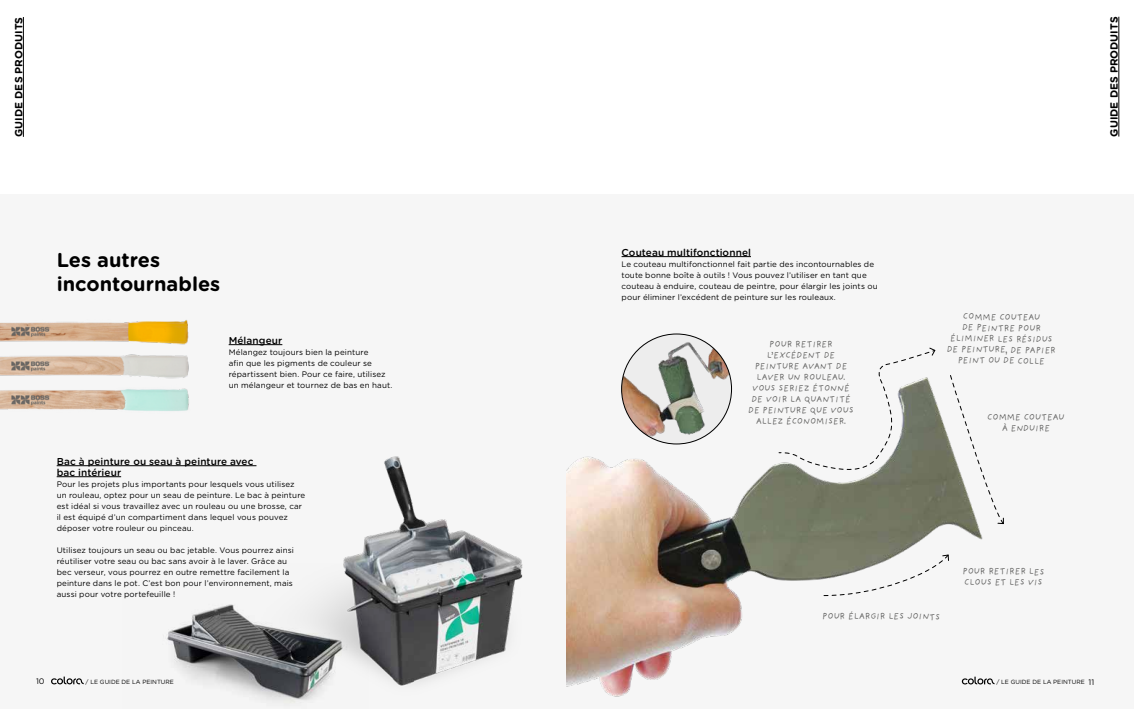
<style>
.page{position:relative;width:1134px;height:709px;background:#fff}
.page>*{position:absolute;margin:0;border:0;box-sizing:border-box;transform-origin:0 0}
.t1{font:700 20px/24px "Gotham Rounded";color:#000}
.t2{font:700 10.5px "Gotham Rounded";color:#000}
.t3{font:500 10px/11px "Gotham Rounded";letter-spacing:.01em;color:#000}
.t4{font:8.9px/10.9px "Providence Sans Pro";letter-spacing:-.01em;color:#575756;text-align:center}
.t5{font:8px/11px "Gotham Rounded";letter-spacing:.015em;color:#000}
.t6{font:6px "Gotham Rounded";color:#000}
.s1{font-size:8px}
</style>
<div class="page">
<div style="left:0;top:194px;width:1134px;height:515px;background:#f6f6f6"></div>
<img style="left:208px;top:456px;width:315px;height:230px">
<img style="left:167px;top:564px;width:202px;height:139px">
<img style="left:567px;top:333px;width:437px;height:364px">
<hr style="left:621px;top:256px;width:130px;height:1px;background:#000">
<img style="left:622px;top:334px;width:109px;height:110px;border-radius:55px">
<img style="left:0;top:320px;width:189px;height:91px">
<hr style="left:57px;top:465px;width:199px;height:1px;background:#000">
<hr style="left:57px;top:476px;width:64px;height:1px;background:#000">
<hr style="left:229px;top:344px;width:53px;height:1px;background:#000">
<svg style="left:962px;top:676px;width:32px;height:8px"></svg>
<svg style="left:51px;top:676px;width:33px;height:8px"></svg>
<hr style="left:1118px;top:17px;width:1px;height:120px;background:#000">
<hr style="left:23px;top:17px;width:1px;height:120px;background:#000">
<h2 class="t2" style="left:11px;top:137px;width:121px;rotate:-90deg">Gui de des produits</h2>
<h2 class="t2" style="left:1106px;top:137px;width:121px;rotate:-90deg">Gui de des produits</h2>
<h1 class="t1" style="left:57px;top:247px;width:165px">Les autres incontournables</h1>
<p class="t3" style="left:229px;top:335px;width:55px">Mélangeur</p>
<p class="t5" style="left:229px;top:346px;width:165px">Mélangez toujours bien la peinture<br>afin que les pigments de couleur se répartissent bien. Pour ce faire, utilisez un mélangeur et tournez de bas en haut.</p>
<p class="t3" style="left:57px;top:456px;width:198px">Bac à peinture ou seau à peinture avec bac intérieur</p>
<p class="t5" style="left:57px;top:478px;width:250px">Pour les projets plus importants pour lesquels vous utilisez un rouleau, optez pour un seau de peinture. Le bac à peinture est idéal si vous travaillez avec un rouleau ou une brosse, car il est équipé d’un compartiment dans lequel vous pouvez déposer votre rouleur ou pinceau.</p>
<p class="t5" style="left:57px;top:544px;width:239px">Utilisez toujours un seau ou bac jetable. Vous pourrez ainsi réutiliser votre seau ou bac sans avoir à le laver. Grâce au bec verseur, vous pourrez en outre remettre facilement la peinture dans le pot. C’est bon pour l’environnement, mais aussi pour votre portefeuille !</p>
<p class="t3" style="left:621px;top:247px;width:131px">Couteau multifonctionnel</p>
<p class="t5" style="left:621px;top:258px;width:258px">Le couteau multifonctionnel fait partie des incontournables de toute bonne boîte à outils ! Vous pouvez l’utiliser en tant que couteau à enduire, couteau de peintre, pour élargir les joints ou pour éliminer l’excédent de peinture sur les rouleaux.</p>
<p class="t4" style="left:748px;top:339px;width:107px">POUR RETIRER<br>L’EXCÉDENT DE<br>PEINTURE AVANT DE<br>LAVER UN ROULEAU.<br>VOUS SERIEZ ÉTONNÉ<br>DE VOIR LA QUANTITÉ<br>DE PEINTURE QUE VOUS<br>ALLEZ ÉCONOMISER.</p>
<p class="t4" style="left:947px;top:310px;width:111px;rotate:1deg">COMME COUTEAU<br>DE PEINTRE POUR<br>ÉLIMINER LES RÉSIDUS<br>DE PEINTURE, DE PAPIER<br>PEINT OU DE COLLE</p>
<p class="t4" style="left:987px;top:412px;width:79px">COMME COUTEAU<br>À ENDUIRE</p>
<p class="t4" style="left:822px;top:609px;width:119px;rotate:1deg">POUR ÉLARGIR LES JOINTS</p>
<p class="t4" style="left:962px;top:565px;width:84px;text-align:left;rotate:1deg">POUR RETIRER LES<br>CLOUS ET LES VIS</p>
<p class="t5" style="left:36px;top:675px;width:10px">10</p>
<p class="t6" style="left:86px;top:677px;width:90px">/ LE GUIDE DE LA PEINTURE</p>
<p class="t6" style="left:996px;top:678px;width:100px">/ LE GUIDE DE LA PEINTURE <span class="s1">11</span></p>
</div>
